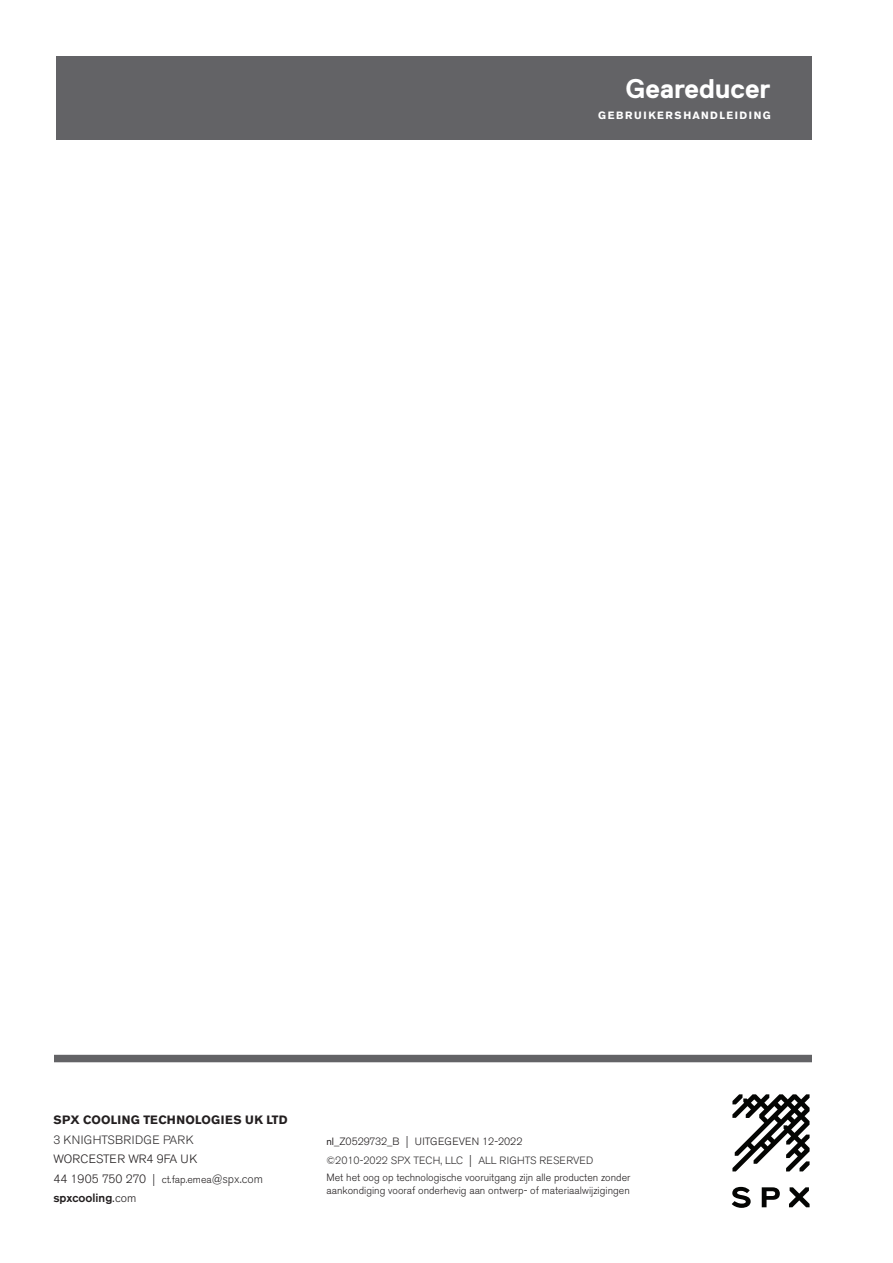
<style>
.page{position:relative;width:893px;height:1263px;background:#fff}
.page>*{position:absolute;margin:0;border:0;box-sizing:border-box;transform-origin:0 0}
.t1{font:700 27px "Replica Std";color:#fff}
.t2{font:300 12px "Akzidenz Grotesk BE";color:#231f20}
.t3{font:700 12px "Akzidenz Grotesk BE";letter-spacing:.01em;color:#231f20}
.t4{font:300 12px "Akzidenz Grotesk BE";letter-spacing:.02em;color:#312f30}
.t5{font:500 12px "Akzidenz Grotesk BE";color:#231f20}
.t6{font:300 10.5px/13.5px "Akzidenz Grotesk BE";color:#231f20}
.t7{font:300 10.5px "Akzidenz Grotesk BE";color:#312f30}
.t8{font:700 10.5px "Akzidenz Grotesk BE";letter-spacing:.15em;color:#fff}
.s1{color:#312f30}
.s2{font-size:10.5px}
.s3{font-weight:400}
.s4{font-weight:300}
.s5{font-size:12px;color:#312f30}
.s6{font-size:12px}
</style>
<div class="page">
<div style="left:57px;top:56px;width:755px;height:84px;background:#636366"></div>
<div style="left:54px;top:1055px;width:758px;height:7px;background:#636366"></div>
<svg style="left:732px;top:1094px;width:78px;height:77px"></svg>
<svg style="left:732px;top:1187px;width:19px;height:21px"></svg>
<svg style="left:762px;top:1187px;width:18px;height:20px"></svg>
<svg style="left:789px;top:1187px;width:21px;height:20px"></svg>
<p class="t1" style="left:626px;top:73px;width:146px">Geareducer</p>
<p class="t8" style="left:598px;top:110px;width:174px">GEBRUIKERSHANDLEIDING</p>
<p class="t3" style="left:53px;top:1113px;width:236px">SPX COOLING TECHNOLOGIES UK LTD</p>
<p class="t4" style="left:53px;top:1133px;width:142px">3 KNIGHTSBRIDGE PARK</p>
<p class="t2" style="left:53px;top:1152px;width:146px">WORCESTER WR4 9FA UK</p>
<p class="t2" style="left:53px;top:1172px;width:211px">44 1905 750 270 <span class="s1">|</span> <span class="s2">ct.fap.emea</span><span class="s1">@spx.com</span></p>
<p class="t5" style="left:53px;top:1191px;width:84px">spxcooling<span class="s3">.</span><span class="s4">com</span></p>
<p class="t6" style="left:326px;top:1135px;width:198px"><span class="s3">nl_</span>Z0529732_B <span class="s5">|</span> UITGEGEVEN 12-2022</p>
<p class="t7" style="left:326px;top:1155px;width:268px">©2010-2022 SPX TECH, LLC <span class="s6">|</span> ALL RIGHTS RESERVED</p>
<p class="t6" style="left:326px;top:1171px;width:305px">Met het oog op technologische vooruitgang zijn alle producten zonder aankondiging vooraf onderhevig aan ontwerp- of materiaalwijzigingen</p>
</div>
